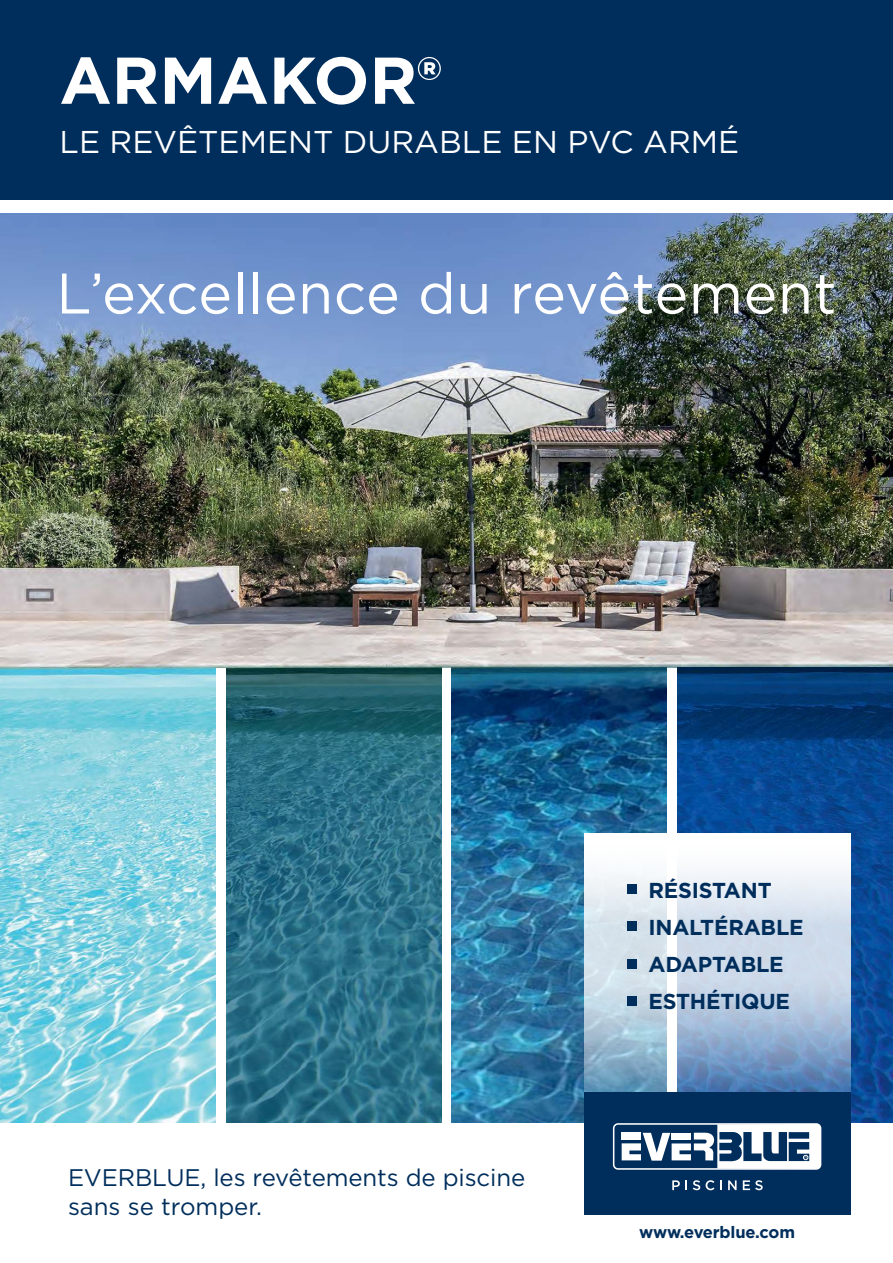
<style>
.page{position:relative;width:893px;height:1263px;background:#fff}
.page>*{position:absolute;margin:0;border:0;box-sizing:border-box;transform-origin:0 0}
.t1{font:700 66px "Gotham";color:#fff}
.t2{font:57px "Gotham";letter-spacing:.01em;color:#fff}
.t3{font:31.5px "Gotham";color:#fff}
.t4{font:24px/28.8px "Gotham";letter-spacing:-.005em;color:#002e5c}
.t5{font:700 21.6px/37.2px "Gotham";letter-spacing:-.01em;color:#002e5c}
.t6{font:500 19.2px "Gotham";color:#fff}
.t7{font:700 16.5px "Gotham";letter-spacing:-.01em;color:#002e5c}
</style>
<div class="page">
<img style="left:0;top:213px;width:893px;height:454px">
<img style="left:452px;top:667px;width:215px;height:455px">
<img style="left:0;top:667px;width:215px;height:456px">
<img style="left:226px;top:667px;width:215px;height:455px">
<img style="left:677px;top:667px;width:216px;height:456px">
<svg style="left:584px;top:932px;width:266px;height:160px"></svg>
<div style="left:584px;top:833px;width:266px;height:99px;background:linear-gradient(to bottom,#fff,#d0ddea)"></div>
<div style="left:627px;top:884px;width:9px;height:10px;background:#002e5c"></div>
<div style="left:627px;top:922px;width:9px;height:9px;background:#002e5c"></div>
<div style="left:627px;top:959px;width:9px;height:9px;background:#002e5c"></div>
<div style="left:627px;top:996px;width:9px;height:9px;background:#002e5c"></div>
<div style="left:0;top:0;width:893px;height:206px;background:#002e5c"></div>
<div style="left:0;top:200px;width:893px;height:13px;background:#fff"></div>
<div style="left:584px;top:1092px;width:266px;height:123px;background:#002e5c"></div>
<svg style="left:672px;top:1180px;width:15px;height:10px"></svg>
<svg style="left:693px;top:1180px;width:21px;height:10px"></svg>
<svg style="left:720px;top:1180px;width:2px;height:10px"></svg>
<svg style="left:728px;top:1180px;width:8px;height:10px"></svg>
<svg style="left:743px;top:1180px;width:20px;height:10px"></svg>
<svg style="left:613px;top:1123px;width:208px;height:47px"></svg>
<p class="t6" style="left:306px;top:57px;width:134px;rotate:-5deg">EXCLUSIVITÉ</p>
<h1 class="t1" style="left:59px;top:44px;width:383px">ARMAKOR®</h1>
<h3 class="t3" style="left:59px;top:125px;width:681px">LE REVÊTEMENT DURABLE EN PVC ARMÉ</h3>
<h2 class="t2" style="left:56px;top:263px;width:782px">L’excellence du revêtement</h2>
<p class="t4" style="left:68px;top:1163px;width:459px">EVERBLUE, les revêtements de piscine sans se tromper.</p>
<p class="t5" style="left:648px;top:871px;width:157px">RÉSISTANT<br>INALTÉRABLE<br>ADAPTABLE<br>ESTHÉTIQUE</p>
<p class="t7" style="left:639px;top:1223px;width:157px">www.everblue.com</p>
</div>
